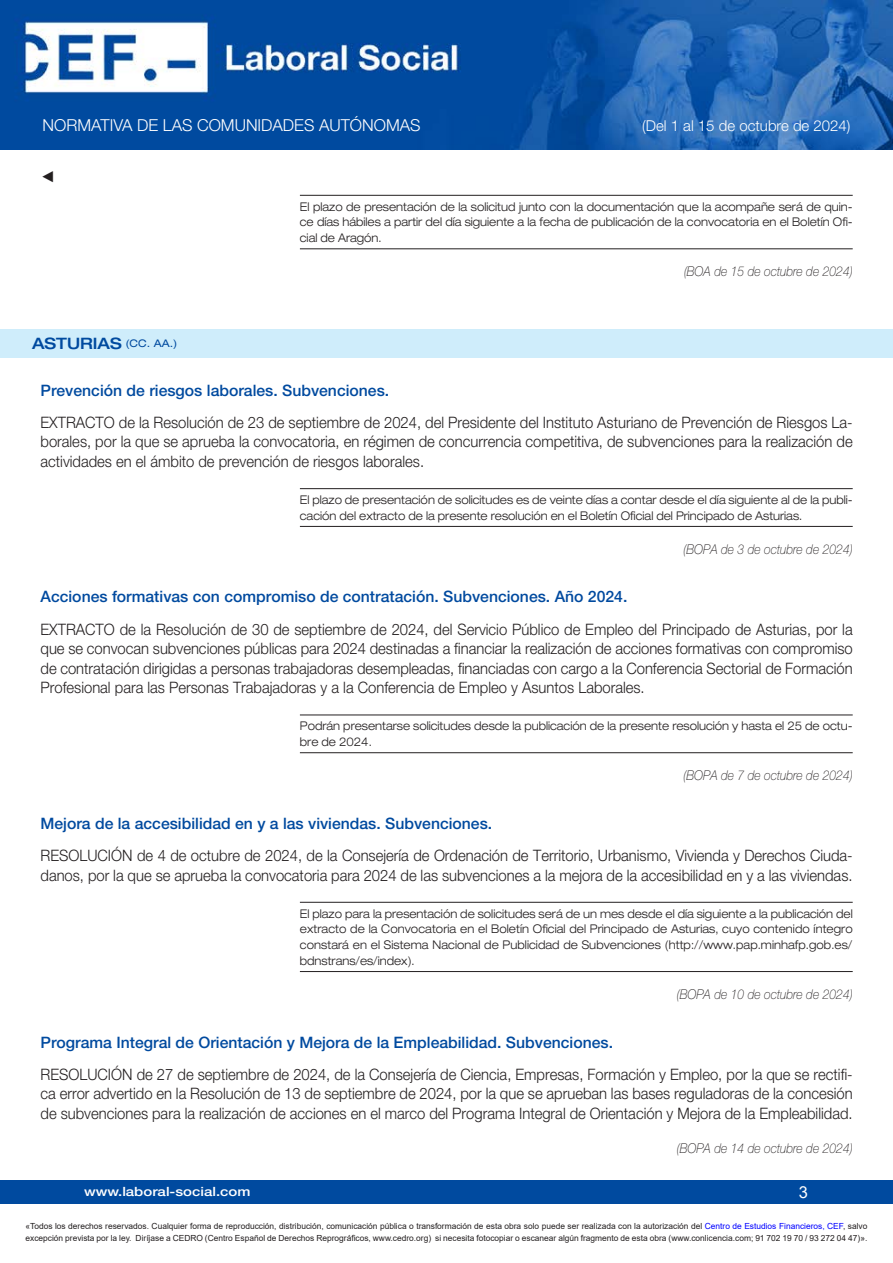
<style>
.page{position:relative;width:893px;height:1263px;background:#fff}
.page>*{position:absolute;margin:0;border:0;box-sizing:border-box;transform-origin:0 0}
.t1{font:300 16.5px "Helvetica Neue LT Std";color:#fff}
.t2{font:16.5px "Arial";color:#fff}
.Contenido{font:300 15.75px/19.5px "Helvetica Neue LT Std";color:#231f20;text-align:justify;scale:.94 1}
.Título-cabecera{font:500 15.75px "Helvetica Neue LT Std";color:#004a9f}
.Comunidades_division{font:500 expanded 15.75px "Helvetica Neue LT Std";color:#004a9f}
.Contenido_nuevo{font:15.75px "Book Antiqua";color:#231f20;scale:.94 1}
.t3{font:300 15px "Helvetica Neue LT Std";color:#fff}
.publicación{font:italic 100 13.5px "Helvetica Neue LT Std";color:#231f20;scale:.9 1}
.t4{font:500 12.75px "Helvetica Neue LT Std";color:#fff;scale:1.18 1}
.Plazo{font:300 expanded 12px/15.8px "Helvetica Neue LT Std";color:#231f20;text-align:justify;scale:.92 1}
.t5{font:8.4px/12px "Arial";color:#231f20}
.s1{font-weight:400;font-size:10.5px}
.s2{color:#00f}
</style>
<div class="page">
<div style="left:0;top:1180px;width:893px;height:23px;background:#004a9f"></div>
<img style="left:0;top:0;width:893px;height:149px">
<hr style="left:300px;top:195px;width:553px;height:1px;background:#231f20">
<hr style="left:300px;top:248px;width:553px;height:1px;background:#231f20">
<hr style="left:300px;top:488px;width:553px;height:1px;background:#231f20">
<hr style="left:300px;top:526px;width:553px;height:1px;background:#231f20">
<hr style="left:300px;top:715px;width:553px;height:1px;background:#231f20">
<hr style="left:300px;top:752px;width:553px;height:1px;background:#231f20">
<hr style="left:300px;top:902px;width:553px;height:1px;background:#231f20">
<hr style="left:300px;top:971px;width:553px;height:1px;background:#231f20">
<div style="left:0;top:329px;width:893px;height:28px;background:#cfedfb"></div>
<p class="t1" style="left:43px;top:115px;width:379px">NORMATIVA DE LAS COMUNIDADES AUTÓNOMAS</p>
<p class="t3" style="left:642px;top:117px;width:210px">(Del 1 al 15 de octubre de 2024)</p>
<p class="Contenido_nuevo" style="left:40px;top:165px;width:17px">◄</p>
<p class="Plazo" style="left:300px;top:198px;width:602px">El plazo de presentación de la solicitud junto con la documentación que la acompañe será de quin&shy;ce días hábiles a partir del día siguiente a la fecha de publicación de la convocatoria en el Boletín Ofi&shy;cial de Aragón.</p>
<p class="publicación" style="left:684px;top:264px;width:189px">(BOA de 15 de octubre de 2024)</p>
<p class="Comunidades_division" style="left:32px;top:333px;width:147px">ASTURIAS <span class="s1">(CC. AA.)</span></p>
<p class="Título-cabecera" style="left:41px;top:381px;width:350px">Prevención de riesgos laborales. Subvenciones.</p>
<p class="Contenido" style="left:41px;top:412px;width:865px">EXTRACTO de la Resolución de 23 de septiembre de 2024, del Presidente del Instituto Asturiano de Prevención de Riesgos La&shy;borales, por la que se aprueba la convocatoria, en régimen de concurrencia competitiva, de subvenciones para la realización de actividades en el ámbito de prevención de riesgos laborales.</p>
<p class="Plazo" style="left:300px;top:492px;width:602px">El plazo de presentación de solicitudes es de veinte días a contar desde el día siguiente al de la publi&shy;cación del extracto de la presente resolución en el Boletín Oficial del Principado de Asturias.</p>
<p class="publicación" style="left:684px;top:541px;width:189px">(BOPA de 3 de octubre de 2024)</p>
<p class="Título-cabecera" style="left:41px;top:587px;width:588px">Acciones formativas con compromiso de contratación. Subvenciones. Año 2024.</p>
<p class="Contenido" style="left:41px;top:619px;width:866px">EXTRACTO de la Resolución de 30 de septiembre de 2024, del Servicio Público de Empleo del Principado de Asturias, por la que se convocan subvenciones públicas para 2024 destinadas a financiar la realización de acciones formativas con compromiso de contratación dirigidas a personas trabajadoras desempleadas, financiadas con cargo a la Conferencia Sectorial de Formación Profesional para las Personas Trabajadoras y a la Conferencia de Empleo y Asuntos Laborales.</p>
<p class="Plazo" style="left:300px;top:718px;width:602px">Podrán presentarse solicitudes desde la publicación de la presente resolución y hasta el 25 de octu&shy;bre de 2024.</p>
<p class="publicación" style="left:684px;top:768px;width:189px">(BOPA de 7 de octubre de 2024)</p>
<p class="Título-cabecera" style="left:41px;top:814px;width:453px">Mejora de la accesibilidad en y a las viviendas. Subvenciones.</p>
<p class="Contenido" style="left:41px;top:845px;width:865px">RESOLUCIÓN de 4 de octubre de 2024, de la Consejería de Ordenación de Territorio, Urbanismo, Vivienda y Derechos Ciuda&shy;danos, por la que se aprueba la convocatoria para 2024 de las subvenciones a la mejora de la accesibilidad en y a las viviendas.</p>
<p class="Plazo" style="left:300px;top:905px;width:602px">El plazo para la presentación de solicitudes será de un mes desde el día siguiente a la publicación del extracto de la Convocatoria en el Boletín Oficial del Principado de Asturias, cuyo contenido íntegro constará en el Sistema Nacional de Publicidad de Subvenciones (http://www.pap.minhafp.gob.es/ bdnstrans/es/index).</p>
<p class="publicación" style="left:677px;top:986px;width:197px">(BOPA de 10 de octubre de 2024)</p>
<p class="Título-cabecera" style="left:41px;top:1032px;width:574px">Programa Integral de Orientación y Mejora de la Empleabilidad. Subvenciones.</p>
<p class="Contenido" style="left:41px;top:1064px;width:866px">RESOLUCIÓN de 27 de septiembre de 2024, de la Consejería de Ciencia, Empresas, Formación y Empleo, por la que se rectifi&shy;ca error advertido en la Resolución de 13 de septiembre de 2024, por la que se aprueban las bases reguladoras de la concesión de subvenciones para la realización de acciones en el marco del Programa Integral de Orientación y Mejora de la Empleabilidad.</p>
<p class="publicación" style="left:677px;top:1140px;width:197px">(BOPA de 14 de octubre de 2024)</p>
<p class="t4" style="left:84px;top:1184px;width:143px">www.laboral-social.com</p>
<p class="t2" style="left:799px;top:1180px;width:11px">3</p>
<p class="t5" style="left:26px;top:1220px;width:843px">«Todos los derechos reservados. Cualquier forma de reproducción, distribución, comunicación pública o transformación de esta obra solo puede ser realizada con la autorización del <span class="s2">Centro de Estudios Financieros, CEF</span>, salvo excepción prevista por la ley. Diríjase a CEDRO (Centro Español de Derechos Reprográficos, www.cedro.org) si necesita fotocopiar o escanear algún fragmento de esta obra (www.conlicencia.com; 91 702 19 70 / 93 272 04 47)».</p>
</div>
